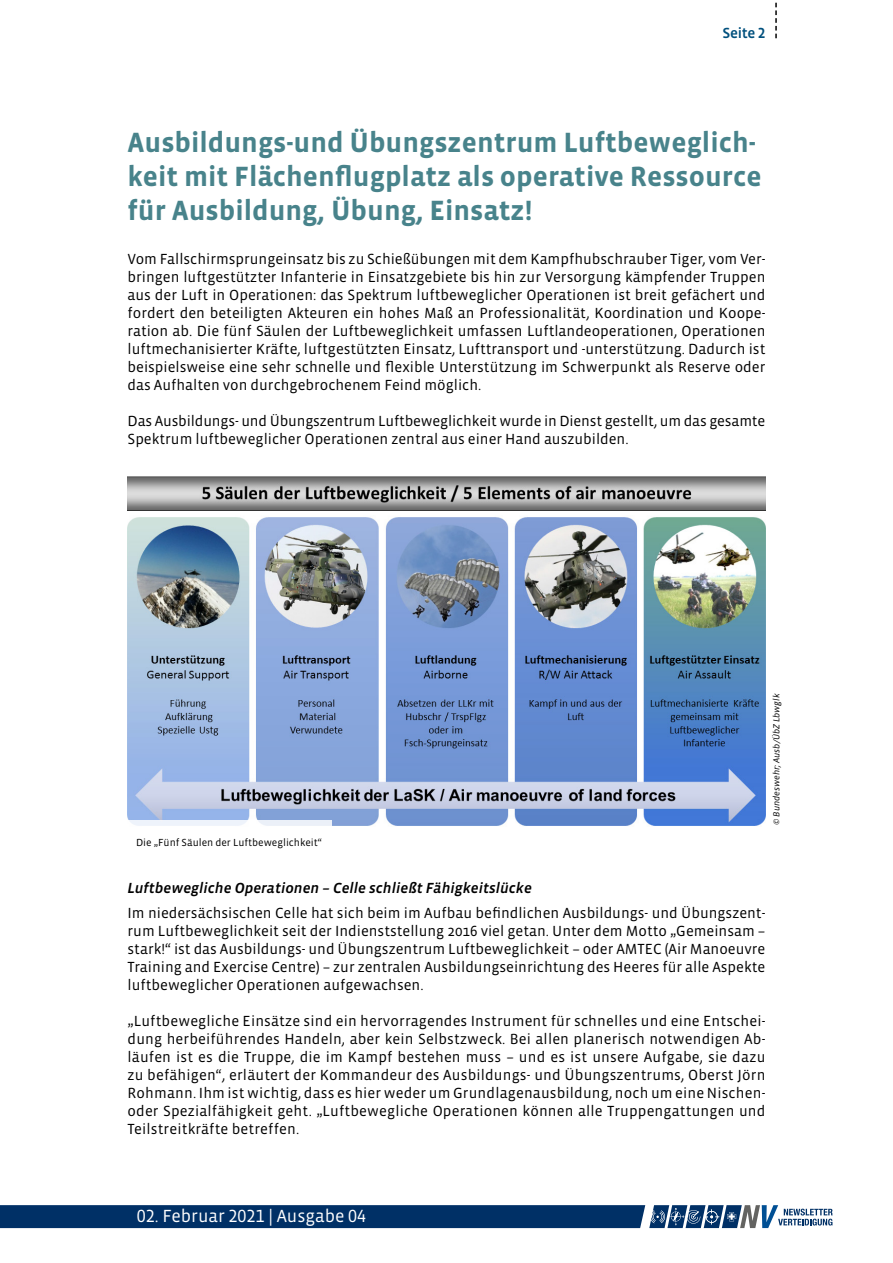
<style>
.page{position:relative;width:893px;height:1263px;background:#fff}
.page>*{position:absolute;margin:0;border:0;box-sizing:border-box;transform-origin:0 0}
.t1{font:700 28.5px/34.2px "Vista Sans OTCE";color:#48838b}
.t2{font:18px "Vista Sans OTCE";color:#fff}
.t3{font:15px/18px "Vista Sans OTCE";color:#000;text-align:justify}
.t4{font:italic 500 15px "Vista Sans OTCE";color:#000}
.t5{font:500 15px "Vista Sans OTCE";letter-spacing:-.02em;color:#00507d}
.t6{font:10.5px "Vista Sans OTCE";color:#000}
.t7{font:italic 9px "Vista Sans OTCE";color:#000}
</style>
<div class="page">
<img style="left:128px;top:476px;width:637px;height:350px">
<div style="left:128px;top:821px;width:204px;height:42px;background:#fff"></div>
<svg style="left:0;top:1205px;width:833px;height:24px;background:#264e7c"></svg>
<svg style="left:775px;top:2px;width:2px;height:36px"></svg>
<p class="t5" style="left:722px;top:25px;width:44px">Seite 2</p>
<h1 class="t1" style="left:128px;top:125px;width:635px">Ausbildungs-und Übungszentrum Luftbeweglich&shy;keit mit Flächenflugplatz als operative Ressource für Ausbildung, Übung, Einsatz!</h1>
<p class="t3" style="left:128px;top:250px;width:639px">Vom Fallschirmsprungeinsatz bis zu Schießübungen mit dem Kampfhubschrauber Tiger, vom Ver&shy;bringen luftgestützter Infanterie in Einsatzgebiete bis hin zur Versorgung kämpfender Truppen aus der Luft in Operationen: das Spektrum luftbeweglicher Operationen ist breit gefächert und fordert den beteiligten Akteuren ein hohes Maß an Professionalität, Koordination und Koope&shy;ration ab. Die fünf Säulen der Luftbeweglichkeit umfassen Luftlandeoperationen, Operationen luftmechanisierter Kräfte, luftgestützten Einsatz, Lufttransport und -unterstützung. Dadurch ist beispielsweise eine sehr schnelle und flexible Unterstützung im Schwerpunkt als Reserve oder das Aufhalten von durchgebrochenem Feind möglich.</p>
<p class="t3" style="left:128px;top:412px;width:639px">Das Ausbildungs- und Übungszentrum Luftbeweglichkeit wurde in Dienst gestellt, um das gesamte<br>Spektrum luftbeweglicher Operationen zentral aus einer Hand auszubilden.</p>
<p class="t6" style="left:136px;top:837px;width:188px">Die „Fünf Säulen der Luftbeweglichkeit“</p>
<p class="t7" style="left:771px;top:825px;width:133px;rotate:-90deg">© Bundeswehr; Ausb/ÜbZ Lbwglk</p>
<p class="t4" style="left:128px;top:879px;width:406px">Luftbewegliche Operationen – Celle schließt Fähigkeitslücke</p>
<p class="t3" style="left:128px;top:904px;width:639px">Im niedersächsischen Celle hat sich beim im Aufbau befindlichen Ausbildungs- und Übungszent&shy;rum Luftbeweglichkeit seit der Indienststellung 2016 viel getan. Unter dem Motto „Gemeinsam – stark!“ ist das Ausbildungs- und Übungszentrum Luftbeweglichkeit – oder AMTEC (Air Manoeuvre Training and Exercise Centre) – zur zentralen Ausbildungseinrichtung des Heeres für alle Aspekte luftbeweglicher Operationen aufgewachsen.</p>
<p class="t3" style="left:128px;top:1012px;width:639px">„Luftbewegliche Einsätze sind ein hervorragendes Instrument für schnelles und eine Entschei&shy;dung herbeiführendes Handeln, aber kein Selbstzweck. Bei allen planerisch notwendigen Ab&shy;läufen ist es die Truppe, die im Kampf bestehen muss – und es ist unsere Aufgabe, sie dazu zu befähigen“, erläutert der Kommandeur des Ausbildungs- und Übungszentrums, Oberst Jörn Rohmann. Ihm ist wichtig, dass es hier weder um Grundlagenausbildung, noch um eine Nischen&shy;oder Spezialfähigkeit geht. „Luftbewegliche Operationen können alle Truppengattungen und Teilstreitkräfte betreffen.</p>
<p class="t2" style="left:137px;top:1205px;width:231px">02. Februar 2021 | Ausgabe 04</p>
</div>
